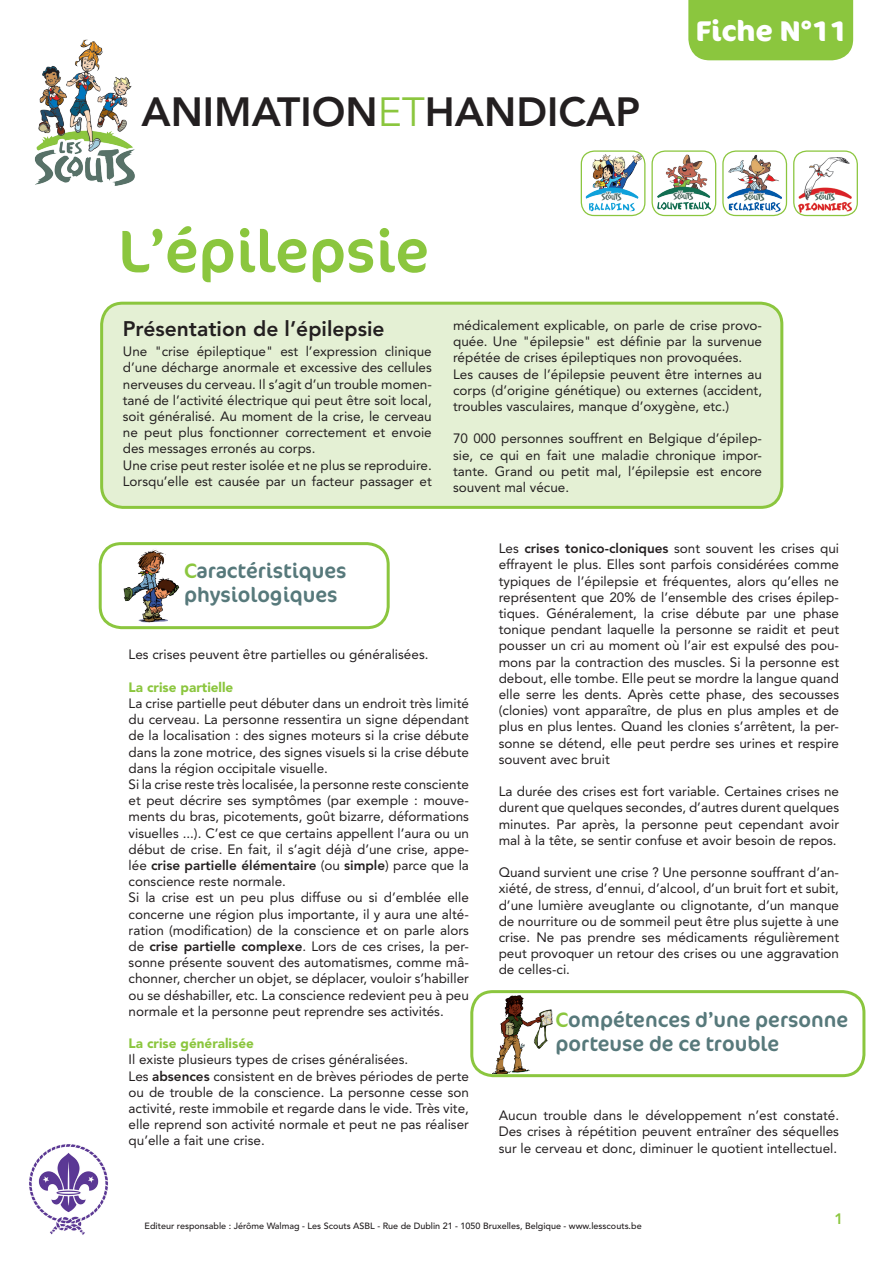
<style>
.page{position:relative;width:893px;height:1263px;background:#fff}
.page>*{position:absolute;margin:0;border:0;box-sizing:border-box;transform-origin:0 0}
.t1{font:60px "Cocon OT";color:#8bc63e}
.t2{font:800 40.5px "Avenir LT Std";color:#231f20}
.t3{font:700 28.5px "Cocon OT";color:#fff}
.t4{font:21px/24px "Cocon OT";color:#57797b}
.t5{font:800 21px "Avenir LT Std";color:#231f20}
.t6{font:800 15px "Avenir LT Std";color:#8bc63e}
.t7{font:13.5px/16.2px "Avenir LT Std";color:#231f20;text-align:justify}
.t8{font:900 13.5px "Avenir LT Std";color:#8bc63e}
.t9{font:500 9px "Avenir LT Std";color:#231f20}
.s1{font-weight:400;color:#8bc63e}
.s2{color:#8bc63e}
.s3{font-weight:800}
</style>
<div class="page">
<div style="left:102px;top:303px;width:680px;height:204px;background:#e4f0d4;border-radius:21px"></div>
<div style="left:100px;top:302px;width:683px;height:207px;border:3px solid #8bc63e;border-radius:21px"></div>
<div style="left:99px;top:542px;width:291px;height:87px;border:3px solid #8bc63e;border-radius:21px"></div>
<img style="left:123px;top:549px;width:57px;height:74px">
<div style="left:688px;top:0;width:165px;height:60px;background:#8bc63e"></div>
<img style="left:34px;top:39px;width:101px;height:147px">
<img style="left:29px;top:1144px;width:79px;height:91px">
<img style="left:586px;top:154px;width:56px;height:57px">
<div style="left:581px;top:150px;width:64px;height:66px;border:1px solid #8bc63e;border-radius:13px"></div>
<img style="left:657px;top:155px;width:54px;height:54px">
<div style="left:651px;top:150px;width:65px;height:66px;border:1px solid #8bc63e;border-radius:13px"></div>
<img style="left:728px;top:154px;width:54px;height:57px">
<div style="left:722px;top:150px;width:65px;height:66px;border:1px solid #8bc63e;border-radius:13px"></div>
<img style="left:799px;top:158px;width:53px;height:54px">
<div style="left:793px;top:150px;width:65px;height:66px;border:1px solid #8bc63e;border-radius:13px"></div>
<div style="left:470px;top:990px;width:395px;height:87px;border:3px solid #8bc63e;border-radius:21px"></div>
<img style="left:493px;top:995px;width:60px;height:78px">
<h2 class="t2" style="left:141px;top:88px;width:473px">Animation<span class="s1">ET</span>handicap</h2>
<h1 class="t1" style="left:118px;top:216px;width:312px">L’épilepsie</h1>
<h3 class="t3" style="left:696px;top:14px;width:153px">Fiche N°11</h3>
<h3 class="t5" style="left:123px;top:316px;width:263px">Présentation de l’épilepsie</h3>
<p class="t7" style="left:123px;top:343px;width:311px;text-align:left">Une "crise épileptique" est l’expression clinique d’une décharge anormale et excessive des cellules nerveuses du cerveau. Il s’agit d’un trouble momen&shy;tané de l’activité électrique qui peut être soit local, soit généralisé. Au moment de la crise, le cerveau ne peut plus fonctionner correctement et envoie des messages erronés au corps.<br>Une crise peut rester isolée et ne plus se reproduire.<br>Lorsqu’elle est causée par un facteur passager et</p>
<p class="t7" style="left:453px;top:317px;width:311px;text-align:left">médicalement explicable, on parle de crise provo&shy;quée. Une "épilepsie" est définie par la survenue répétée de crises épileptiques non provoquées.<br>Les causes de l’épilepsie peuvent être internes au corps (d’origine génétique) ou externes (accident, troubles vasculaires, manque d’oxygène, etc.)</p>
<p class="t7" style="left:453px;top:431px;width:310px">70 000 personnes souffrent en Belgique d’épilep&shy;sie, ce qui en fait une maladie chronique impor&shy;tante. Grand ou petit mal, l’épilepsie est encore souvent mal vécue.</p>
<h3 class="t4" style="left:184px;top:559px;width:164px"><span class="s2">C</span>aractéristiques physiologiques</h3>
<p class="t7" style="left:129px;top:647px;width:301px">Les crises peuvent être partielles ou généralisées.</p>
<p class="t8" style="left:129px;top:679px;width:106px">La crise partielle</p>
<p class="t7" style="left:129px;top:695px;width:342px;text-align:left">La crise partielle peut débuter dans un endroit très limité du cerveau. La personne ressentira un signe dépendant de la localisation : des signes moteurs si la crise débute dans la zone motrice, des signes visuels si la crise débute dans la région occipitale visuelle.<br>Si la crise reste très localisée, la personne reste consciente et peut décrire ses symptômes (par exemple : mouve&shy;ments du bras, picotements, goût bizarre, déformations visuelles ...). C’est ce que certains appellent l’aura ou un début de crise. En fait, il s’agit déjà d’une crise, appe&shy;lée <span class="s3">crise partielle élémentaire</span> (ou <span class="s3">simple</span>) parce que la conscience reste normale.<br>Si la crise est un peu plus diffuse ou si d’emblée elle concerne une région plus importante, il y aura une alté&shy;ration (modification) de la conscience et on parle alors de <span class="s3">crise partielle complexe</span>. Lors de ces crises, la per&shy;sonne présente souvent des automatismes, comme mâ&shy;chonner, chercher un objet, se déplacer, vouloir s’habiller ou se déshabiller, etc. La conscience redevient peu à peu normale et la personne peut reprendre ses activités.</p>
<p class="t8" style="left:129px;top:1035px;width:127px">La crise généralisée</p>
<p class="t7" style="left:129px;top:1052px;width:342px;text-align:left">Il existe plusieurs types de crises généralisées.<br>Les <span class="s3">absences</span> consistent en de brèves périodes de perte ou de trouble de la conscience. La personne cesse son activité, reste immobile et regarde dans le vide. Très vite, elle reprend son activité normale et peut ne pas réaliser qu’elle a fait une crise.</p>
<p class="t7" style="left:499px;top:540px;width:342px">Les <span class="s3">crises tonico-cloniques</span> sont souvent les crises qui effrayent le plus. Elles sont parfois considérées comme typiques de l’épilepsie et fréquentes, alors qu’elles ne représentent que 20% de l’ensemble des crises épilep&shy;tiques. Généralement, la crise débute par une phase tonique pendant laquelle la personne se raidit et peut pousser un cri au moment où l’air est expulsé des pou&shy;mons par la contraction des muscles. Si la personne est debout, elle tombe. Elle peut se mordre la langue quand elle serre les dents. Après cette phase, des secousses (clonies) vont apparaître, de plus en plus amples et de plus en plus lentes. Quand les clonies s’arrêtent, la per&shy;sonne se détend, elle peut perdre ses urines et respire souvent avec bruit</p>
<p class="t7" style="left:499px;top:783px;width:342px">La durée des crises est fort variable. Certaines crises ne durent que quelques secondes, d’autres durent quelques minutes. Par après, la personne peut cependant avoir mal à la tête, se sentir confuse et avoir besoin de repos.</p>
<p class="t7" style="left:499px;top:864px;width:342px">Quand survient une crise ? Une personne souffrant d’an&shy;xiété, de stress, d’ennui, d’alcool, d’un bruit fort et subit, d’une lumière aveuglante ou clignotante, d’un manque de nourriture ou de sommeil peut être plus sujette à une crise. Ne pas prendre ses médicaments régulièrement peut provoquer un retour des crises ou une aggravation de celles-ci.</p>
<h3 class="t4" style="left:556px;top:1008px;width:294px"><span class="s2">C</span>ompétences d’une personne porteuse de ce trouble</h3>
<p class="t7" style="left:499px;top:1107px;width:342px">Aucun trouble dans le développement n’est constaté.<br>Des crises à répétition peuvent entraîner des séquelles sur le cerveau et donc, diminuer le quotient intellectuel.</p>
<p class="t9" style="left:145px;top:1220px;width:499px">Editeur responsable : Jérôme Walmag - Les Scouts ASBL - Rue de Dublin 21 - 1050 Bruxelles, Belgique - www.lesscouts.be</p>
<p class="t6" style="left:835px;top:1210px;width:10px">1</p>
</div>
